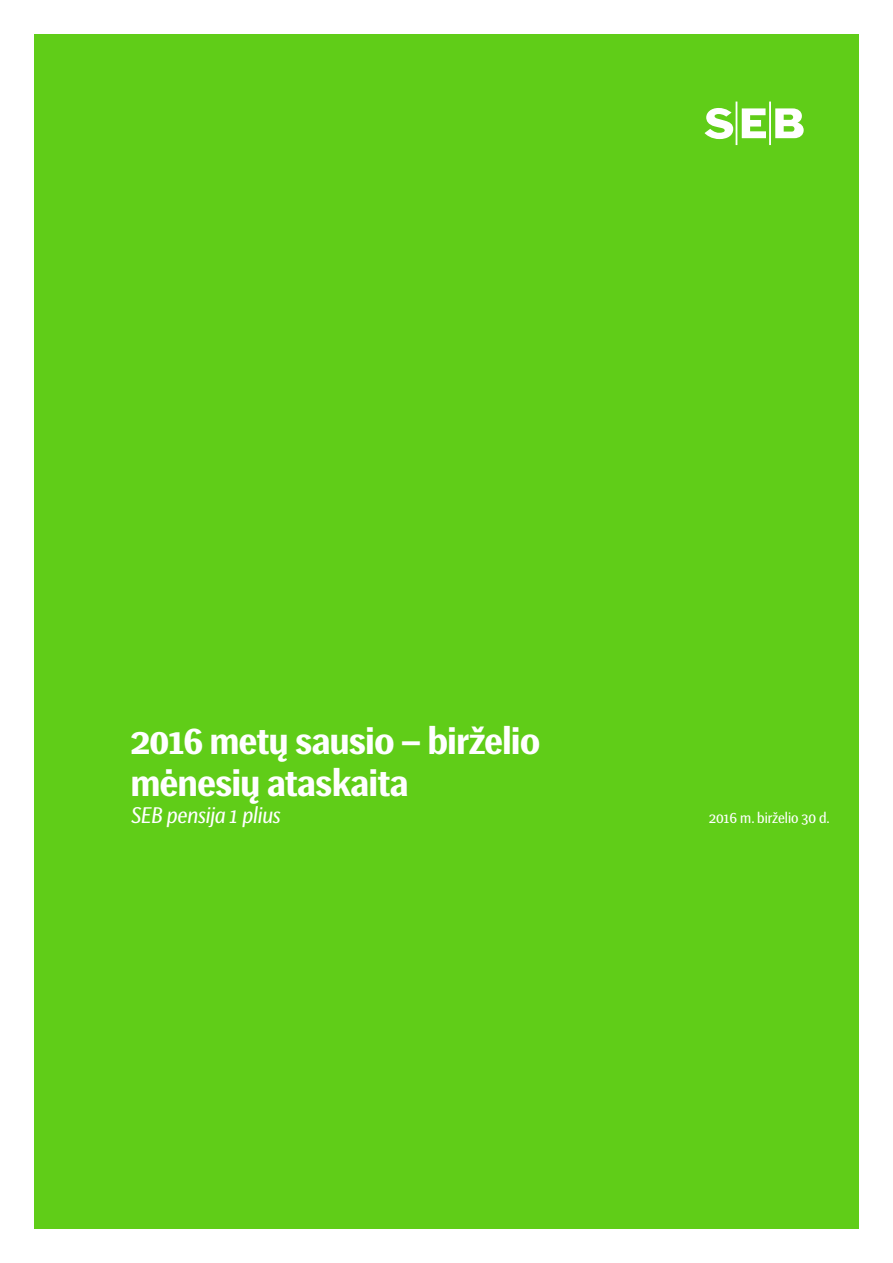
<style>
.page{position:relative;width:893px;height:1263px;background:#fff}
.page>*{position:absolute;margin:0;border:0;box-sizing:border-box;transform-origin:0 0}
.t1{font:700 37.5px/42px "SEB Basic";letter-spacing:-.01em;color:#fff}
.t2{font:italic 22.5px "SEB Basic";letter-spacing:-.01em;color:#fff}
.t3{font:15px "SEB Basic";color:#fff}
</style>
<div class="page">
<div style="left:34px;top:34px;width:825px;height:1195px;background:#60cd18"></div>
<svg style="left:704px;top:102px;width:100px;height:43px"></svg>
<p class="t1" style="left:131px;top:721px;width:411px">2016 metų sausio – birželio mėnesių ataskaita</p>
<p class="t2" style="left:131px;top:803px;width:151px">SEB pensija 1 plius</p>
<p class="t3" style="left:709px;top:810px;width:123px">2016 m. birželio 30 d.</p>
</div>
